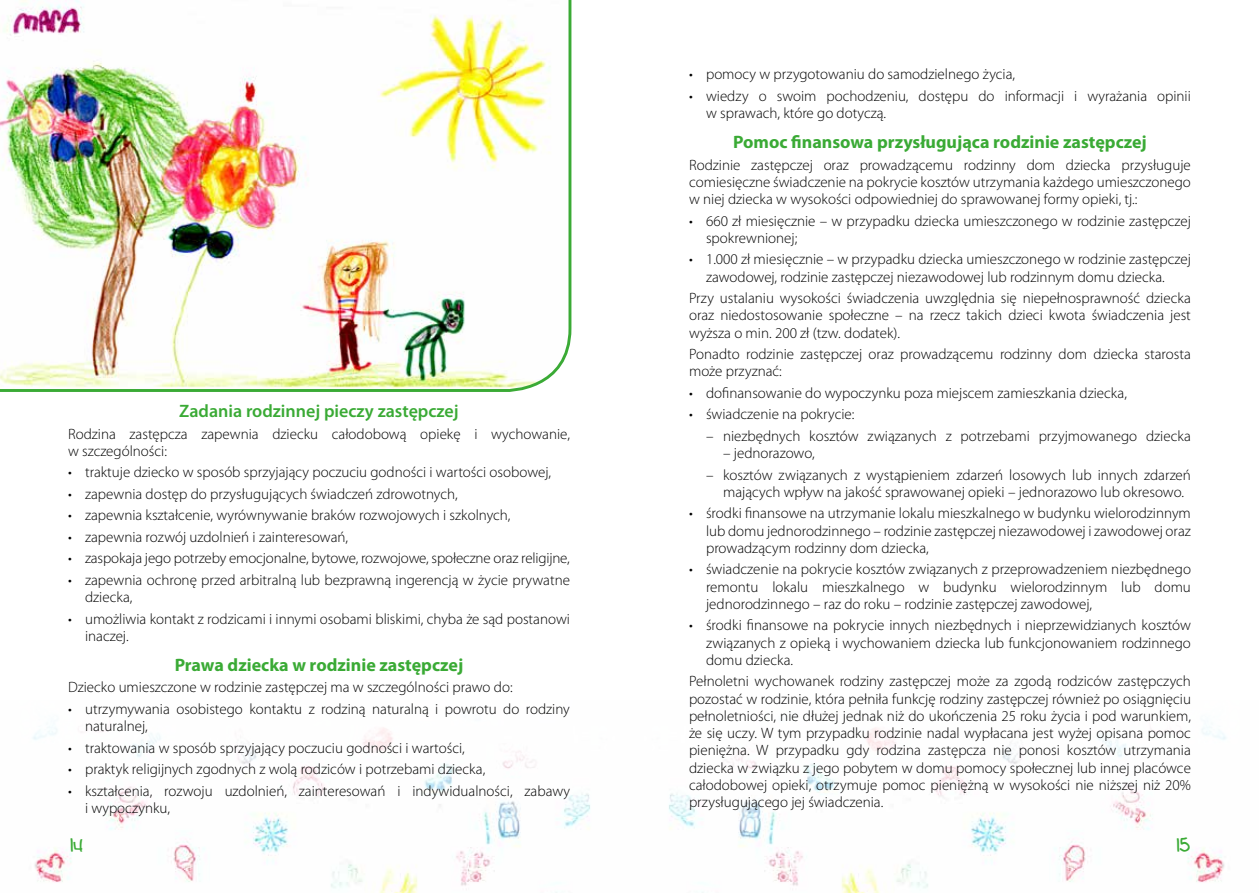
<style>
.page{position:relative;width:1259px;height:893px;background:#fff}
.page>*{position:absolute;margin:0;border:0;box-sizing:border-box;transform-origin:0 0}
.t1{font:700 18px "Myriad Pro";color:#3aaa35}
.t2{font:600 18px "Myriad Pro";color:#3aaa35}
.t3{font:18px "Kids";color:#3aaa35}
.t4{font:300 15px/17.2px "Myriad Pro";color:#000}
</style>
<div class="page">
<img style="left:33px;top:727px;width:1193px;height:166px">
<img style="left:0;top:0;width:572px;height:392px">
<p class="t2" style="left:179px;top:400px;width:281px">Zadania rodzinnej pieczy zastępczej</p>
<p class="t4" style="left:68px;top:425px;width:503px">Rodzina zastępcza zapewnia dziecku całodobową opiekę i wychowanie, w szczególności:</p>
<p class="t4" style="left:68px;top:464px;width:484px">• traktuje dziecko w sposób sprzyjający poczuciu godności i wartości osobowej,</p>
<p class="t4" style="left:68px;top:485px;width:391px">• zapewnia dostęp do przysługujących świadczeń zdrowotnych,</p>
<p class="t4" style="left:68px;top:507px;width:444px">• zapewnia kształcenie, wyrównywanie braków rozwojowych i szkolnych,</p>
<p class="t4" style="left:68px;top:528px;width:282px">• zapewnia rozwój uzdolnień i zainteresowań,</p>
<p class="t4" style="left:68px;top:550px;width:503px">• zaspokaja jego potrzeby emocjonalne, bytowe, rozwojowe, społeczne oraz religijne,</p>
<p class="t4" style="left:85px;top:571px;width:486px;text-indent:-17px">• zapewnia ochronę przed arbitralną lub bezprawną ingerencją w życie prywatne dziecka,</p>
<p class="t4" style="left:85px;top:610px;width:486px;text-indent:-17px">• umożliwia kontakt z rodzicami i innymi osobami bliskimi, chyba że sąd postanowi inaczej.</p>
<p class="t1" style="left:175px;top:653px;width:290px">Prawa dziecka w rodzinie zastępczej</p>
<p class="t4" style="left:68px;top:679px;width:446px">Dziecko umieszczone w rodzinie zastępczej ma w szczególności prawo do:</p>
<p class="t4" style="left:85px;top:700px;width:486px;text-indent:-17px">• utrzymywania osobistego kontaktu z rodziną naturalną i powrotu do rodziny naturalnej,</p>
<p class="t4" style="left:68px;top:739px;width:398px">• traktowania w sposób sprzyjający poczuciu godności i wartości,</p>
<p class="t4" style="left:68px;top:760px;width:419px">• praktyk religijnych zgodnych z wolą rodziców i potrzebami dziecka,</p>
<p class="t4" style="left:85px;top:782px;width:486px;text-indent:-17px">• kształcenia, rozwoju uzdolnień, zainteresowań i indywidualności, zabawy i wypoczynku,</p>
<p class="t4" style="left:689px;top:65px;width:327px">• pomocy w przygotowaniu do samodzielnego życia,</p>
<p class="t4" style="left:706px;top:87px;width:486px;text-indent:-17px">• wiedzy o swoim pochodzeniu, dostępu do informacji i wyrażania opinii w sprawach, które go dotyczą.</p>
<p class="t1" style="left:733px;top:130px;width:415px">Pomoc finansowa przysługująca rodzinie zastępczej</p>
<p class="t4" style="left:689px;top:156px;width:503px;text-align:justify">Rodzinie zastępczej oraz prowadzącemu rodzinny dom dziecka przysługuje comiesięczne świadczenie na pokrycie kosztów utrzymania każdego umieszczonego w niej dziecka w wysokości odpowiedniej do sprawowanej formy opieki, tj.:</p>
<p class="t4" style="left:706px;top:212px;width:486px;text-indent:-17px">• 660 zł miesięcznie – w przypadku dziecka umieszczonego w rodzinie zastępczej spokrewnionej;</p>
<p class="t4" style="left:689px;top:251px;width:503px;text-align:center">• 1.000 zł miesięcznie – w przypadku dziecka umieszczonego w rodzinie zastępczej zawodowej, rodzinie zastępczej niezawodowej lub rodzinnym domu dziecka.</p>
<p class="t4" style="left:689px;top:289px;width:503px;text-align:justify">Przy ustalaniu wysokości świadczenia uwzględnia się niepełnosprawność dziecka oraz niedostosowanie społeczne – na rzecz takich dzieci kwota świadczenia jest wyższa o min. 200 zł (tzw. dodatek).</p>
<p class="t4" style="left:689px;top:345px;width:503px">Ponadto rodzinie zastępczej oraz prowadzącemu rodzinny dom dziecka starosta może przyznać:</p>
<p class="t4" style="left:689px;top:384px;width:439px">• dofinansowanie do wypoczynku poza miejscem zamieszkania dziecka,</p>
<p class="t4" style="left:689px;top:405px;width:167px">• świadczenie na pokrycie:</p>
<p class="t4" style="left:706px;top:427px;width:486px">– niezbędnych kosztów związanych z potrzebami przyjmowanego dziecka</p>
<p class="t4" style="left:723px;top:444px;width:93px">– jednorazowo,</p>
<p class="t4" style="left:723px;top:466px;width:469px;text-indent:-17px">– kosztów związanych z wystąpieniem zdarzeń losowych lub innych zdarzeń mających wpływ na jakość sprawowanej opieki – jednorazowo lub okresowo.</p>
<p class="t4" style="left:706px;top:504px;width:486px;text-align:justify;text-indent:-17px">• środki finansowe na utrzymanie lokalu mieszkalnego w budynku wielorodzinnym lub domu jednorodzinnego – rodzinie zastępczej niezawodowej i zawodowej oraz prowadzącym rodzinny dom dziecka,</p>
<p class="t4" style="left:706px;top:560px;width:486px;text-align:justify;text-indent:-17px">• świadczenie na pokrycie kosztów związanych z przeprowadzeniem niezbędnego remontu lokalu mieszkalnego w budynku wielorodzinnym lub domu jednorodzinnego – raz do roku – rodzinie zastępczej zawodowej,</p>
<p class="t4" style="left:706px;top:616px;width:486px;text-align:justify;text-indent:-17px">• środki finansowe na pokrycie innych niezbędnych i nieprzewidzianych kosztów związanych z opieką i wychowaniem dziecka lub funkcjonowaniem rodzinnego domu dziecka.</p>
<p class="t4" style="left:689px;top:672px;width:503px;text-align:justify">Pełnoletni wychowanek rodziny zastępczej może za zgodą rodziców zastępczych pozostać w rodzinie, która pełniła funkcję rodziny zastępczej również po osiągnięciu pełnoletniości, nie dłużej jednak niż do ukończenia 25 roku życia i pod warunkiem, że się uczy. W tym przypadku rodzinie nadal wypłacana jest wyżej opisana pomoc pieniężna. W przypadku gdy rodzina zastępcza nie ponosi kosztów utrzymania dziecka w związku z jego pobytem w domu pomocy społecznej lub innej placówce całodobowej opieki, otrzymuje pomoc pieniężną w wysokości nie niższej niż 20% przysługującego jej świadczenia.</p>
<p class="t3" style="left:68px;top:833px;width:17px">14</p>
<p class="t3" style="left:1174px;top:833px;width:18px">15</p>
</div>
